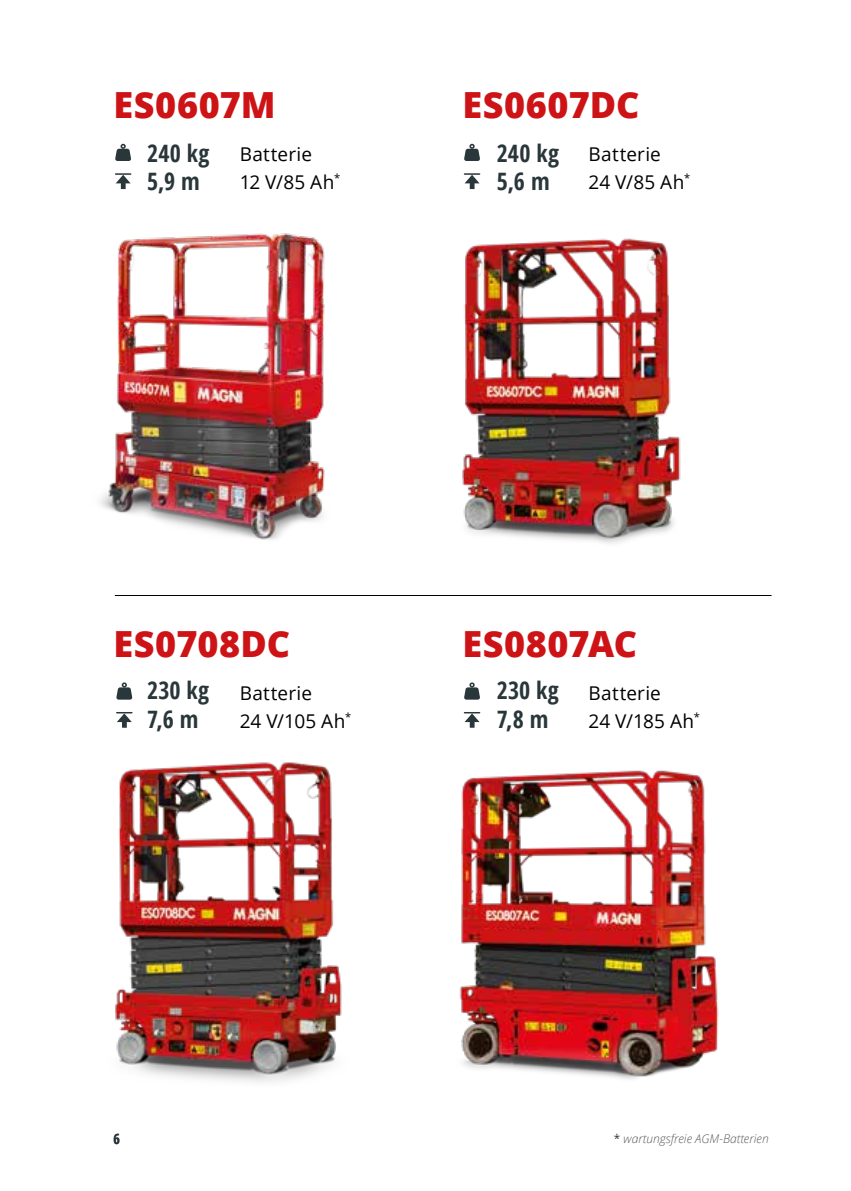
<style>
.page{position:relative;width:851px;height:1191px;background:#fff}
.page>*{position:absolute;margin:0;border:0;box-sizing:border-box;transform-origin:0 0}
.t1{font:800 36px "Open Sans";letter-spacing:.015em;color:#cd1316}
.t2{font:700 24px/28.8px "Open Sans Condensed";letter-spacing:.01em;color:#29363a}
.t3{font:19px/28px "Open Sans";letter-spacing:.01em;color:#000}
.t4{font:700 14px "Open Sans Condensed";color:#29363a}
.t5{font:italic 300 12px "Open Sans";color:#5a5a59}
.s1{font-style:normal;color:#000}
</style>
<div class="page">
<hr style="left:115px;top:595px;width:656px;height:1px;background:#000">
<img style="left:100px;top:233px;width:225px;height:307px">
<img style="left:462px;top:238px;width:219px;height:306px">
<img style="left:115px;top:762px;width:227px;height:321px">
<img style="left:459px;top:770px;width:260px;height:310px">
<svg style="left:115px;top:144px;width:16px;height:17px"></svg>
<svg style="left:116px;top:173px;width:15px;height:16px"></svg>
<svg style="left:464px;top:144px;width:16px;height:17px"></svg>
<svg style="left:464px;top:173px;width:15px;height:16px"></svg>
<svg style="left:116px;top:682px;width:16px;height:17px"></svg>
<svg style="left:117px;top:712px;width:15px;height:15px"></svg>
<svg style="left:464px;top:682px;width:16px;height:17px"></svg>
<svg style="left:464px;top:712px;width:15px;height:15px"></svg>
<h1 class="t1" style="left:113px;top:78px;width:164px">ES0607M</h1>
<h1 class="t1" style="left:462px;top:78px;width:178px">ES0607DC</h1>
<p class="t2" style="left:147px;top:138px;width:64px">240 kg<br>5,9 m</p>
<p class="t3" style="left:240px;top:139px;width:102px">Batterie<br>12 V/85 Ah<sup>*</sup></p>
<p class="t2" style="left:497px;top:138px;width:64px">240 kg<br>5,6 m</p>
<p class="t3" style="left:588px;top:139px;width:103px">Batterie<br>24 V/85 Ah<sup>*</sup></p>
<h1 class="t1" style="left:113px;top:616px;width:178px">ES0708DC</h1>
<h1 class="t1" style="left:462px;top:616px;width:176px">ES0807AC</h1>
<p class="t2" style="left:497px;top:675px;width:64px">230 kg<br>7,8 m</p>
<p class="t2" style="left:147px;top:675px;width:64px">230 kg<br>7,6 m</p>
<p class="t3" style="left:240px;top:678px;width:113px">Batterie<br>24 V/105 Ah<sup>*</sup></p>
<p class="t3" style="left:588px;top:678px;width:113px">Batterie<br>24 V/185 Ah<sup>*</sup></p>
<p class="t4" style="left:113px;top:1128px;width:8px">6</p>
<p class="t5" style="left:614px;top:1130px;width:156px"><span class="s1">*</span> wartungsfreie AGM-Batterien</p>
</div>
